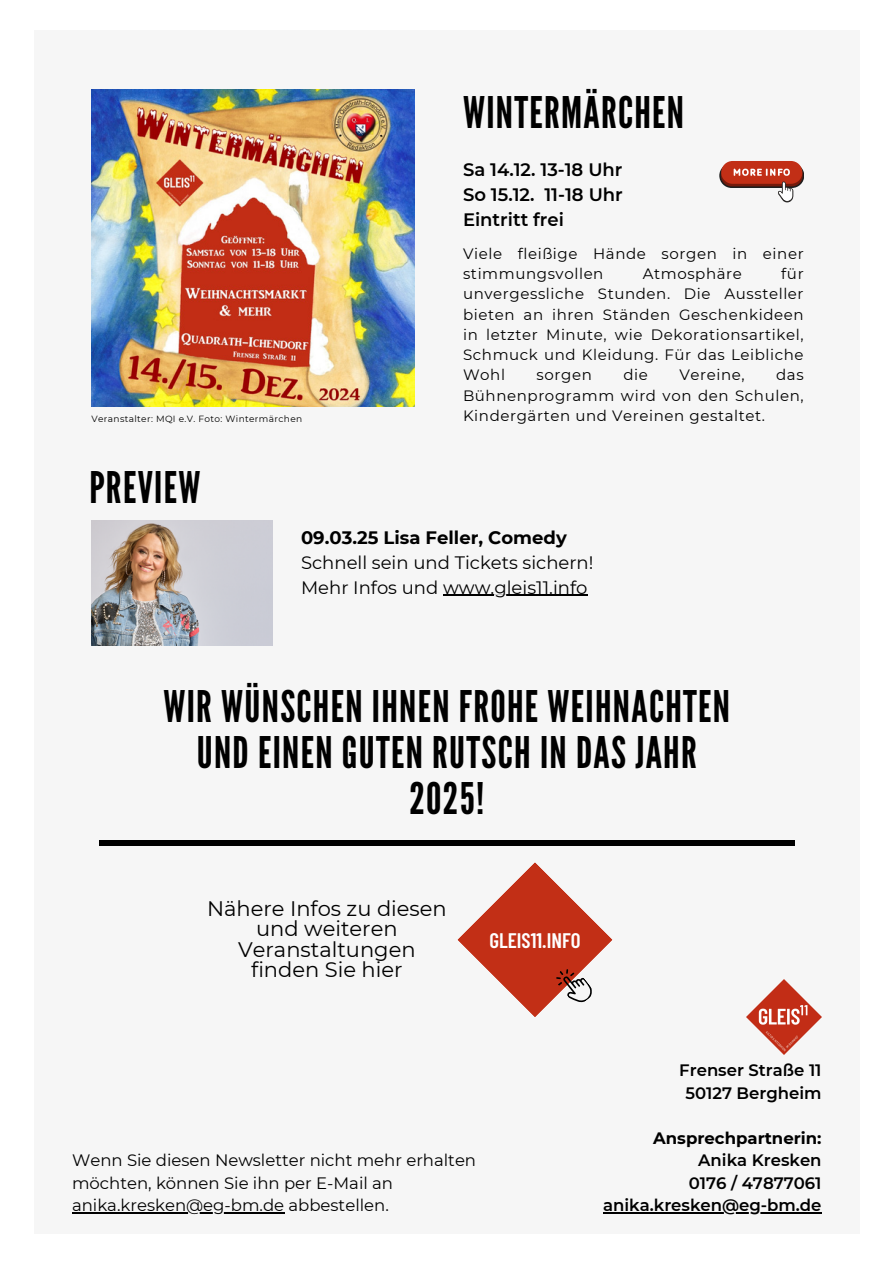
<style>
.page{position:relative;width:894px;height:1264px;background:#fff}
.page>*{position:absolute;margin:0;border:0;box-sizing:border-box;transform-origin:0 0}
.t1{font:43.5px/46.2px "League Gothic";letter-spacing:.03em;color:#000;text-align:center}
.t2{font:21px/20.2px "Montserrat";color:#000;text-align:center}
.t3{font:600 21px "Barlow Condensed";color:#fff}
.t4{font:18px/24.8px "Montserrat";color:#000}
.t5{font:600 18px/24.8px "Montserrat";color:#000;text-align:justify}
.t6{font:16.5px/22.5px "Montserrat";color:#000}
.t7{font:600 16.5px/22.5px "Montserrat";color:#000;text-align:center}
.t8{font:15px/20.2px "Montserrat";letter-spacing:.04em;color:#000;text-align:justify}
.t9{font:9px "Montserrat";letter-spacing:.04em;color:#000}
.s1{font-weight:700}
</style>
<div class="page">
<div style="left:34px;top:30px;width:825px;height:1203px;background:#f6f6f6"></div>
<hr style="left:99px;top:841px;width:695px;height:4px;background:#000">
<img style="left:746px;top:979px;width:74px;height:75px">
<svg style="left:457px;top:862px;width:155px;height:155px"></svg>
<hr style="left:603px;top:1212px;width:119px;height:1px;background:#000">
<hr style="left:722px;top:1212px;width:99px;height:1px;background:#000">
<hr style="left:72px;top:1212px;width:212px;height:1px;background:#000">
<img style="left:91px;top:89px;width:323px;height:318px">
<div style="left:721px;top:161px;width:81px;height:23px;background:#c22f16;border-radius:11px"></div>
<svg style="left:719px;top:163px;width:84px;height:39px"></svg>
<hr style="left:443px;top:594px;width:144px;height:2px;background:#000">
<img style="left:91px;top:520px;width:182px;height:125px">
<h3 class="t1" style="left:463px;top:90px;width:222px">WINTERMÄRCHEN</h3>
<p class="t9" style="left:91px;top:413px;width:212px">Veranstalter: MQI e.V. Foto: Wintermärchen</p>
<p class="t1" style="left:89px;top:465px;width:112px">PREVIEW</p>
<h1 class="t5" style="left:463px;top:157px;width:161px">Sa 14.12. 13-18 Uhr So 15.12. 11-18 Uhr Eintritt frei</h1>
<p class="t8" style="left:463px;top:243px;width:342px">Viele fleißige Hände sorgen in einer stimmungsvollen</p>
<p class="t8" style="left:463px;top:263px;width:342px;text-indent:318px">für unvergessliche Stunden. Die Aussteller bieten an ihren Ständen Geschenkideen in letzter Minute, wie Dekorationsartikel, Schmuck und Kleidung. Für das Leibliche Wohl</p>
<p class="t8" style="left:642px;top:263px;width:101px">Atmosphäre</p>
<p class="t8" style="left:463px;top:365px;width:342px;text-indent:313px">das Bühnenprogramm wird von den Schulen, Kindergärten und Vereinen gestaltet.</p>
<p class="t8" style="left:536px;top:365px;width:57px">sorgen</p>
<p class="t8" style="left:623px;top:365px;width:26px">die</p>
<p class="t8" style="left:679px;top:365px;width:67px">Vereine,</p>
<p class="t4" style="left:301px;top:525px;width:294px"><span class="s1">09.03.25 Lisa Feller, Comedy<br></span>Schnell sein und Tickets sichern!<br>Mehr Infos und www.gleis11.info</p>
<h2 class="t1" style="left:163px;top:684px;width:568px">WIR WÜNSCHEN IHNEN FROHE WEIHNACHTEN<br>UND EINEN GUTEN RUTSCH IN DAS JAHR<br>2025!</h2>
<h6 class="t2" style="left:207px;top:898px;width:241px">Nähere Infos zu diesen und weiteren<br>Veranstaltungen finden Sie hier</h6>
<p class="t3" style="left:489px;top:926px;width:93px">GLEIS11.INFO</p>
<h1 class="t6" style="left:72px;top:1148px;width:405px">Wenn Sie diesen Newsletter nicht mehr erhalten möchten, können Sie ihn per E-Mail an</h1>
<h5 class="t6" style="left:72px;top:1193px;width:318px">anika.kresken@eg-bm.de abbestellen.</h5>
<h1 class="t7" style="left:679px;top:1058px;width:144px">Frenser Straße 11<br>50127 Bergheim</h1>
<h4 class="t7" style="left:603px;top:1126px;width:220px;text-align:right"><span class="s1">Ansprechpartnerin:<br></span>Anika Kresken<br>0176 / 47877061 anika.kresken@eg-bm.de</h4>
</div>
